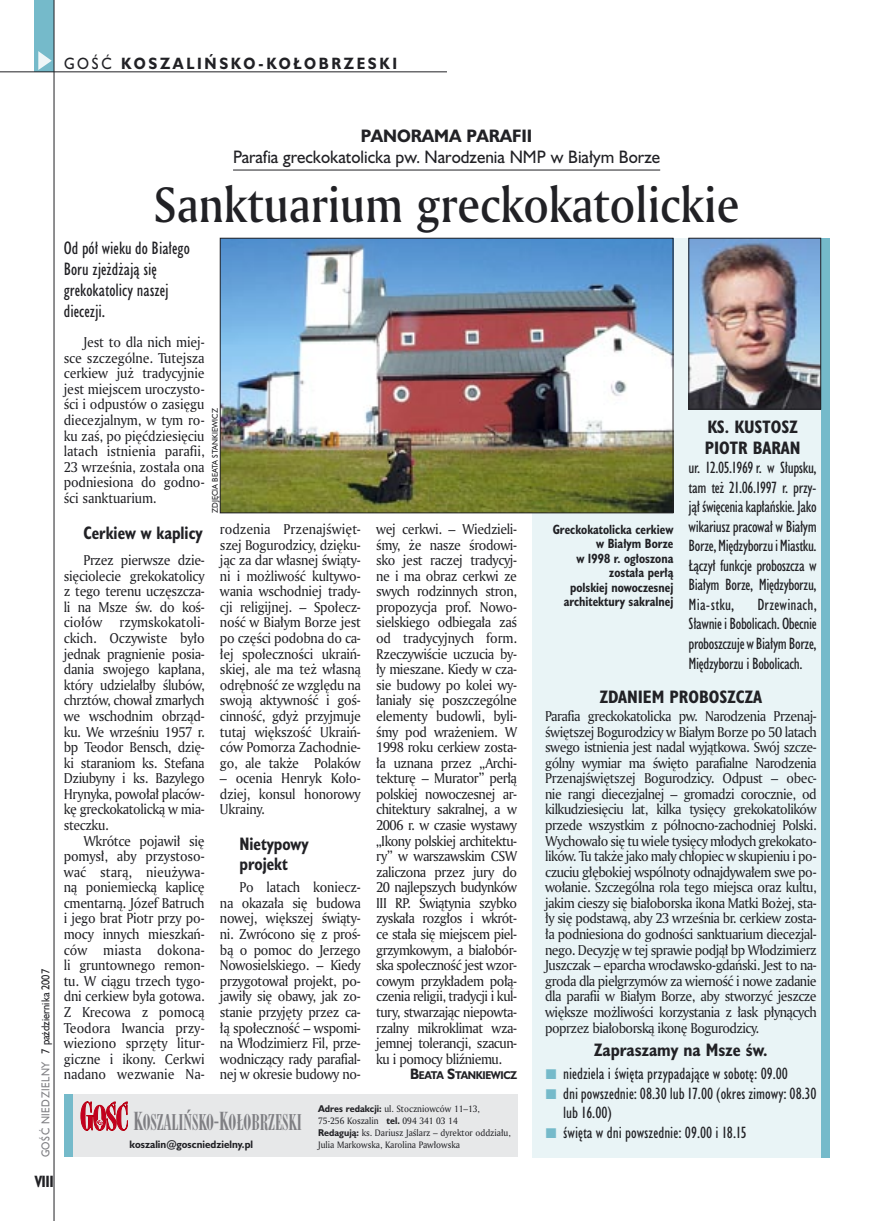
<style>
.page{position:relative;width:872px;height:1221px;background:#fff}
.page>*{position:absolute;margin:0;border:0;box-sizing:border-box;transform-origin:0 0}
._05a_tytyl_AmMd_32_pt{font:48px "Amerigo Md PL";color:#212125;scale:.9 1}
._05a_tytyl_AmMd_48_pt{font:21px "Modern 735 PL";color:#7f7f83;scale:.9 1}
._04-3_nadtytul_lokal{font:16.5px/21px "Humanst 521 PL";color:#212125;text-align:center;scale:.94 1}
._06-4_lead_lokal_HuCn_11_pt{font:16.5px/21px "Humanst 521 Cn PL";color:#212125}
._04-2_tytul_ramki{font:700 16.5px/21px "Humanst 521 Cn PL";color:#212125}
._04_srodtytul_HuCB_11_pt{font:700 16.5px/19.8px "Humanst 521 Cn PL";color:#212125;scale:.94 1}
._03-2_body_do_ramki{font:15px/19.5px "Humanst 521 Cn PL";color:#212125;text-align:justify}
.t1{font:700 15px "Humanst 521 PL";letter-spacing:.2em;color:#212125;scale:.9 1}
.t2{font:700 15px "Humanst 521 Cn PL";color:#212125;scale:.94 1}
._01_body_tekst{font:13.8px/15.6px "Amerigo PL";letter-spacing:-.02em;color:#212125;text-align:justify;scale:.94 1}
._03-4_body_liturgii{font:13.8px/15.6px "Amerigo PL";letter-spacing:-.04em;color:#212125;text-align:justify;scale:.94 1}
._09_podpis_zdjecia_HuCnB{font:700 12.3px/14.4px "Humanst 521 Cn PL";color:#212125;text-align:right;scale:.94 1}
.t3{font:10.5px "Humanst 521 PL";color:#212125;scale:.9 1}
._12a_autor_na_koncu_HuBd{font:700 10.35px "Humanst 521 PL";letter-spacing:-.04em;color:#212125;scale:.9 1}
._20a_stopka_adres{font:700 9.9px "Humanst 521 PL";color:#212125;scale:.94 1}
._20b_stopka_dzial{font:9px/12px "Amerigo PL";color:#212125;scale:.94 1}
._09a_autor_zdjecia_Hu_5_pt{font:7.5px "Humanst 521 PL";color:#212125;scale:.94 1}
.s1{font-weight:400}
.s2{color:#7f7f83}
.s3{font-weight:700}
.s4{font-size:13.8px}
.s5{font-size:24px}
.s6{font-family:"Humanst 521 PL";font-weight:700}
</style>
<div class="page">
<div style="left:35px;top:0;width:19px;height:72px;background:#75baca"></div>
<svg style="left:38px;top:51px;width:14px;height:19px"></svg>
<hr style="left:54px;top:0;width:1px;height:1220px;background:#212125">
<hr style="left:0;top:72px;width:447px;height:1px;background:#212125">
<div style="left:532px;top:238px;width:297px;height:918px;background:#e9f4f6"></div>
<div style="left:64px;top:1094px;width:453px;height:62px;background:#e7e8e9"></div>
<div style="left:64px;top:1094px;width:8px;height:62px;background:#75baca"></div>
<svg style="left:81px;top:1101px;width:47px;height:29px"></svg>
<div style="left:821px;top:238px;width:8px;height:918px;background:#75baca"></div>
<img style="left:690px;top:240px;width:129px;height:167px">
<div style="left:688px;top:238px;width:133px;height:171px;border:1px solid #212125"></div>
<img style="left:222px;top:240px;width:449px;height:271px">
<div style="left:220px;top:238px;width:453px;height:275px;border:1px solid #212125"></div>
<hr style="left:233px;top:170px;width:427px;height:1px;background:#212125">
<p class="t1" style="left:64px;top:53px;width:372px"><span class="s1">GOŚĆ</span> KOSZALIŃSKO-KOŁOBRZESKI</p>
<p class="t3" style="left:38px;top:1157px;width:211px;rotate:-90deg"><span class="s2">GOŚĆ NIEDZIELNY</span> 7 października 2007</p>
<p class="t2" style="left:35px;top:1170px;width:22px">VIII</p>
<p class="_04-3_nadtytul_lokal" style="left:233px;top:125px;width:456px"><span class="s3">PANORAMA PARAFII<br></span>Parafia greckokatolicka pw. Narodzenia NMP w Białym Borze</p>
<p class="_05a_tytyl_AmMd_32_pt" style="left:154px;top:172px;width:652px">Sanktuarium greckokatolickie</p>
<p class="_06-4_lead_lokal_HuCn_11_pt" style="left:64px;top:237px;width:128px">Od pół wieku do Białego<br>Boru zjeżdżają się grekokatolicy naszej diecezji.</p>
<p class="_01_body_tekst" style="left:64px;top:334px;width:151px;text-indent:20px">Jest to dla nich miej&shy;sce szczególne. Tutejsza cerkiew już tradycyjnie jest miejscem uroczysto&shy;ści i odpustów o zasięgu diecezjalnym, w tym ro&shy;ku zaś, po pięćdziesięciu latach istnienia parafii, 23 września, została ona podniesiona do godno&shy;ści sanktuarium.</p>
<p class="_04_srodtytul_HuCB_11_pt" style="left:83px;top:522px;width:128px">Cerkiew w kaplicy</p>
<p class="_01_body_tekst" style="left:64px;top:552px;width:151px;text-indent:20px">Przez pierwsze dzie&shy;sięciolecie grekokatolicy z tego terenu uczęszcza&shy;li na Msze św. do koś&shy;ciołów</p>
<p class="_09a_autor_zdjecia_Hu_5_pt" style="left:210px;top:513px;width:113px;rotate:-90deg">ZDJĘCIA BEATA STANKIEWICZ</p>
<p class="_01_body_tekst" style="left:220px;top:521px;width:151px">rodzenia Przenajświęt&shy;szej Bogurodzicy, dzięku&shy;jąc za dar własnej świąty&shy;ni i możliwość kultywo&shy;wania wschodniej trady&shy;cji religijnej. – Społecz&shy;ność w Białym Borze jest po części podobna do ca&shy;łej społeczności ukraiń&shy;skiej, ale ma też własną odrębność ze względu na swoją aktywność i goś&shy;cinność, gdyż przyjmuje tutaj większość Ukraiń&shy;ców Pomorza Zachodnie&shy;go, ale także Polaków</p>
<p class="_01_body_tekst" style="left:220px;top:770px;width:151px">– ocenia Henryk Koło&shy;dziej, konsul honorowy Ukrainy.</p>
<p class="_04_srodtytul_HuCB_11_pt" style="left:239px;top:833px;width:75px">Nietypowy projekt</p>
<p class="_01_body_tekst" style="left:220px;top:879px;width:151px;text-indent:20px">Po latach koniecz&shy;na okazała się budowa nowej, większej świąty&shy;ni. Zwrócono się z proś&shy;bą o pomoc do Jerzego Nowosielskiego. – Kiedy przygotował projekt, po&shy;jawiły się obawy, jak zo&shy;stanie przyjęty przez ca&shy;łą społeczność – wspomi&shy;na Włodzimierz Fil, prze&shy;wodniczący rady parafial&shy;nej w okresie budowy no-</p>
<p class="_01_body_tekst" style="left:64px;top:614px;width:151px;text-indent:56px">rzymskokatoli&shy;ckich. Oczywiste było jednak pragnienie posia&shy;dania swojego kapłana, który udzielałby ślubów, chrztów, chował zmarłych we wschodnim obrząd&shy;ku. We wrześniu 1957 r. bp Teodor Bensch, dzię&shy;ki staraniom ks. Stefana Dziubyny i ks. Bazylego Hrynyka, powołał placów&shy;kę greckokatolicką w mia&shy;steczku.</p>
<p class="_01_body_tekst" style="left:64px;top:832px;width:151px;text-indent:20px">Wkrótce pojawił się pomysł, aby przystoso&shy;wać starą, nieużywa&shy;ną poniemiecką kaplicę cmentarną. Józef Batruch i jego brat Piotr przy po&shy;mocy innych mieszkań&shy;ców miasta dokona&shy;li gruntownego remon&shy;tu. W ciągu trzech tygo&shy;dni cerkiew była gotowa.<br>Z Krecowa z pomocą Teodora Iwancia przy&shy;wieziono sprzęty litur&shy;giczne i ikony. Cerkwi nadano wezwanie Na-</p>
<p class="_01_body_tekst" style="left:376px;top:521px;width:151px">wej cerkwi. – Wiedzieli&shy;śmy, że nasze środowi&shy;sko jest raczej tradycyj&shy;ne i ma obraz cerkwi ze swych rodzinnych stron, propozycja prof. Nowo&shy;sielskiego odbiegała zaś od tradycyjnych form.<br>Rzeczywiście uczucia by&shy;ły mieszane. Kiedy w cza&shy;sie budowy po kolei wy&shy;łaniały się poszczególne elementy budowli, byli&shy;śmy pod wrażeniem. W 1998 roku cerkiew zosta&shy;ła uznana przez „Archi&shy;tekturę – Murator” perłą polskiej nowoczesnej ar&shy;chitektury sakralnej, a w 2006 r. w czasie wystawy „Ikony polskiej architektu&shy;ry” w warszawskim CSW zaliczona przez jury do 20 najlepszych budynków III RP. Świątynia szybko zyskała rozgłos i wkrót&shy;ce stała się miejscem piel&shy;grzymkowym, a białobór&shy;ska społeczność jest wzor&shy;cowym przykładem połą&shy;czenia religii, tradycji i kul&shy;tury, stwarzając niepowta&shy;rzalny mikroklimat wza&shy;jemnej tolerancji, szacun&shy;ku i pomocy bliźniemu.</p>
<p class="_12a_autor_na_koncu_HuBd" style="left:410px;top:1068px;width:120px"><span class="s4">B</span>EATA <span class="s4">S</span>TANKIEWICZ</p>
<p class="_05a_tytyl_AmMd_48_pt" style="left:133px;top:1109px;width:189px"><span class="s5">K</span>OSZALIŃSKO-<span class="s5">K</span>OŁOBRZESKI</p>
<p class="_20b_stopka_dzial" style="left:318px;top:1102px;width:174px"><span class="s6">Adres redakcji:</span> ul. Stoczniowców 11–13,<br>75-256 Koszalin <span class="s6">tel.</span> 094 341 03 14</p>
<p class="_20b_stopka_dzial" style="left:318px;top:1126px;width:206px"><span class="s6">Redagują:</span> ks. Dariusz Jaślarz – dyrektor oddziału,<br>Julia Markowska, Karolina Pawłowska</p>
<p class="_20a_stopka_adres" style="left:129px;top:1136px;width:133px">koszalin@goscniedzielny.pl</p>
<p class="_09_podpis_zdjecia_HuCnB" style="left:552px;top:522px;width:130px">Greckokatolicka cerkiew w Białym Borze<br>w 1998 r. ogłoszona została perłą<br>polskiej nowoczesnej architektury sakralnej</p>
<p class="_04-2_tytul_ramki" style="left:705px;top:416px;width:97px">KS. KUSTOSZ<br>PIOTR BARAN</p>
<p class="_03-2_body_do_ramki" style="left:688px;top:458px;width:130px">ur. 12.05.1969 r. w Słupsku, tam też 21.06.1997 r. przy&shy;jął święcenia kapłańskie. Jako wikariusz pracował w Białym Borze, Międzyborzu i Miastku.<br>Łączył funkcje proboszcza w Białym Borze, Międzyborzu, Mia-stku,</p>
<p class="_03-2_body_do_ramki" style="left:688px;top:594px;width:130px;text-indent:69px">Drzewinach, Sławnie i Bobolicach. Obecnie proboszczuje w Białym Borze, Międzyborzu i Bobolicach.</p>
<p class="_04-2_tytul_ramki" style="left:599px;top:686px;width:164px">ZDANIEM PROBOSZCZA</p>
<p class="_03-4_body_liturgii" style="left:545px;top:707px;width:290px">Parafia greckokatolicka pw. Narodzenia Przenaj&shy;świętszej Bogurodzicy w Białym Borze po 50 latach swego istnienia jest nadal wyjątkowa. Swój szcze&shy;gólny wymiar ma święto parafialne Narodzenia Przenajświętszej Bogurodzicy. Odpust – obec&shy;nie rangi diecezjalnej – gromadzi corocznie, od kilkudziesięciu lat, kilka tysięcy grekokatolików przede wszystkim z północno-zachodniej Polski.<br>Wychowało się tu wiele tysięcy młodych grekokato&shy;lików. Tu także jako mały chłopiec w skupieniu i po&shy;czuciu głębokiej wspólnoty odnajdywałem swe po&shy;wołanie. Szczególna rola tego miejsca oraz kultu, jakim cieszy się białoborska ikona Matki Bożej, sta&shy;ły się podstawą, aby 23 września br. cerkiew zosta&shy;ła podniesiona do godności sanktuarium diecezjal&shy;nego. Decyzję w tej sprawie podjął bp Włodzimierz Juszczak – eparcha wrocławsko-gdański. Jest to na&shy;groda dla pielgrzymów za wierność i nowe zadanie dla parafii w Białym Borze, aby stworzyć jeszcze większe możliwości korzystania z łask płynących poprzez białoborską ikonę Bogurodzicy.</p>
<p class="_04-2_tytul_ramki" style="left:594px;top:1039px;width:175px">Zapraszamy na Msze św.</p>
<p class="_03-2_body_do_ramki" style="left:563px;top:1063px;width:226px">niedziela i święta przypadające w sobotę: 09.00</p>
<p class="_03-2_body_do_ramki" style="left:563px;top:1083px;width:255px">dni powszednie: 08.30 lub 17.00 (okres zimowy: 08.30 lub 16.00)</p>
<p class="_03-2_body_do_ramki" style="left:563px;top:1122px;width:185px">święta w dni powszednie: 09.00 i 18.15</p>
</div>
